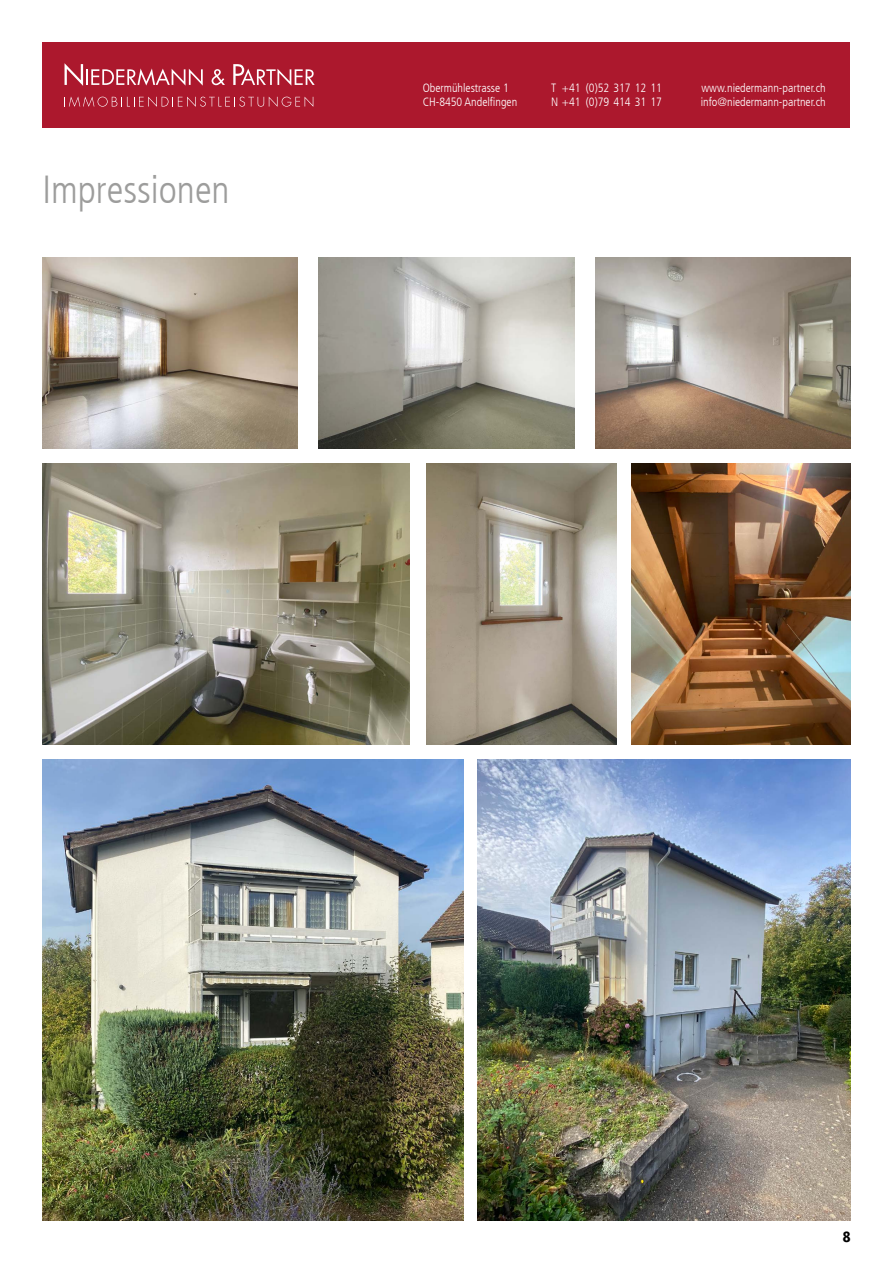
<style>
.page{position:relative;width:893px;height:1263px;background:#fff}
.page>*{position:absolute;margin:0;border:0;box-sizing:border-box;transform-origin:0 0}
.t1{font:300 condensed 39px "Frutiger LT";color:#9d9d9c}
.t2{font:900 condensed 15px "Frutiger LT";color:#000}
.t3{font:300 condensed 12px/14.4px "Frutiger LT";color:#fff}
</style>
<div class="page">
<img style="left:43px;top:257px;width:255px;height:192px">
<img style="left:319px;top:257px;width:255px;height:192px">
<img style="left:595px;top:257px;width:255px;height:192px">
<img style="left:43px;top:463px;width:366px;height:281px">
<img style="left:631px;top:463px;width:219px;height:281px">
<img style="left:426px;top:463px;width:191px;height:281px">
<img style="left:43px;top:759px;width:420px;height:461px">
<img style="left:477px;top:759px;width:373px;height:461px">
<div style="left:43px;top:43px;width:807px;height:85px;background:#ac182d"></div>
<svg style="left:212px;top:69px;width:13px;height:16px"></svg>
<svg style="left:65px;top:64px;width:138px;height:22px"></svg>
<svg style="left:233px;top:64px;width:82px;height:22px"></svg>
<svg style="left:69px;top:96px;width:244px;height:11px"></svg>
<h1 class="t1" style="left:43px;top:167px;width:189px">Impressionen</h1>
<p class="t3" style="left:551px;top:81px;width:112px">T +41 (0)52 317 12 11<br>N +41 (0)79 414 31 17</p>
<p class="t3" style="left:423px;top:81px;width:96px">Obermühlestrasse 1<br>CH-8450 Andelfingen</p>
<p class="t3" style="left:701px;top:81px;width:126px">www.niedermann-partner.ch info@niedermann-partner.ch</p>
<p class="t2" style="left:843px;top:1228px;width:9px">8</p>
</div>
